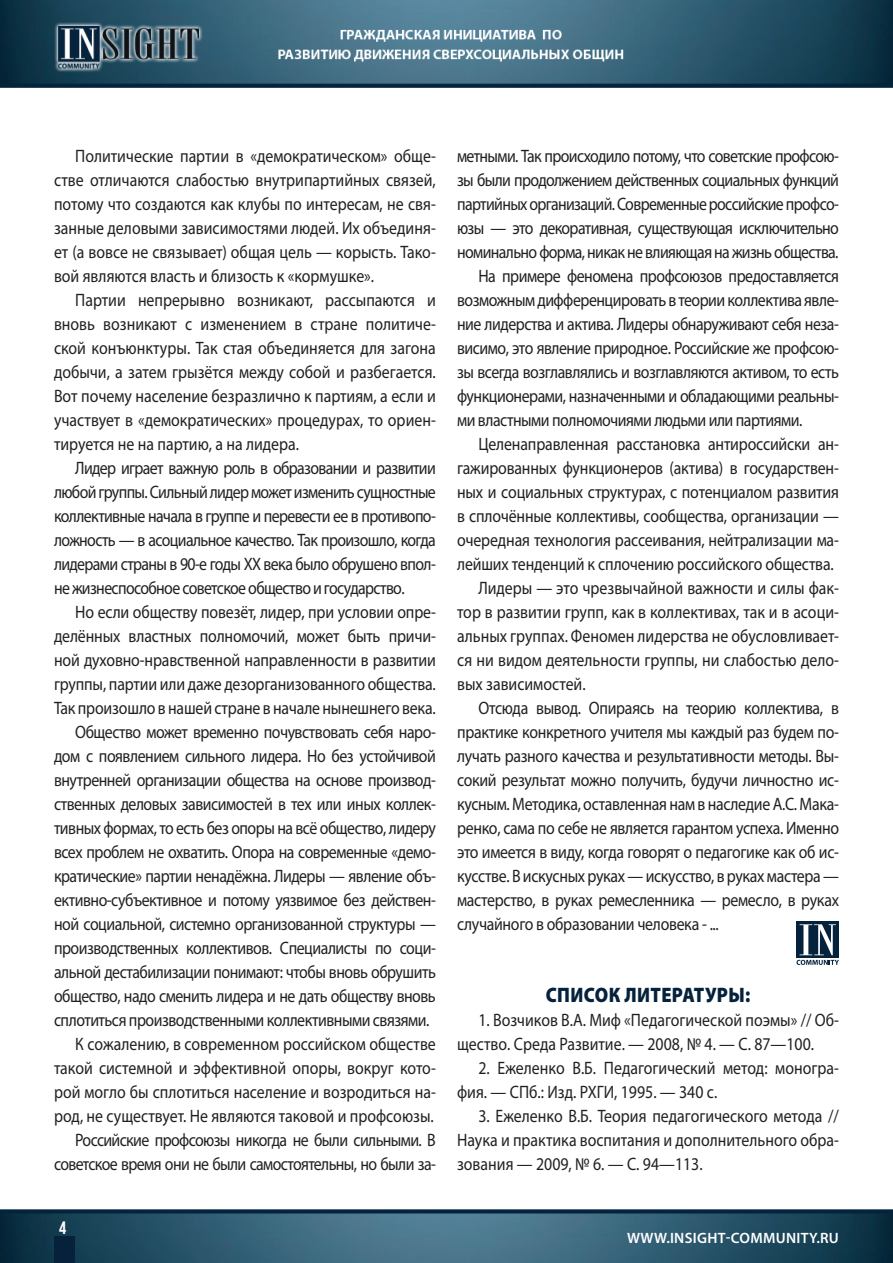
<style>
.page{position:relative;width:893px;height:1263px;background:#fff}
.page>*{position:absolute;margin:0;border:0;box-sizing:border-box;transform-origin:0 0}
.t1{font:43.35px "Radar";color:#fff;scale:1.88 1}
.t2{font:900 21px "Myriad Pro";letter-spacing:.02em;color:#05213c;scale:.88 1}
.t3{font:18px/24px "Myriad Pro";letter-spacing:-.02em;color:#231f20;text-align:justify;scale:.88 1}
.t4{font:18px/24px "Myriad Pro";color:#231f20;scale:.88 1}
.t5{font:18px "Myriad Pro";letter-spacing:-.04em;color:#231f20;scale:.88 1}
.t6{font:700 18px "Bebas Neue";color:#fff}
.t7{font:600 15px "Myriad Pro";letter-spacing:.02em;color:#fff}
</style>
<div class="page">
<img style="left:0;top:1213px;width:893px;height:50px">
<div style="left:54px;top:1236px;width:20px;height:27px;background:#05213c"></div>
<svg style="left:0;top:1209px;width:893px;height:4px;background:#19354d"></svg>
<img style="left:0;top:0;width:893px;height:83px">
<div style="left:0;top:83px;width:893px;height:5px;background:#04233d"></div>
<img style="left:54px;top:7px;width:785px;height:77px">
<div style="left:796px;top:922px;width:43px;height:36px;background:#05223c"></div>
<svg style="left:796px;top:960px;width:43px;height:5px"></svg>
<p class="t3" style="left:54px;top:144px;width:435px;text-indent:21px">Политические партии в «демократическом» обще&shy;стве отличаются слабостью внутрипартийных связей, потому что создаются как клубы по интересам, не свя&shy;занные деловыми зависимостями людей. Их объединя&shy;ет (а вовсе не связывает) общая цель — корысть. Тако&shy;вой являются власть и близость к «кормушке».</p>
<p class="t3" style="left:54px;top:288px;width:435px;text-indent:21px">Партии непрерывно возникают, рассыпаются и вновь возникают с изменением в стране политиче&shy;ской конъюнктуры. Так стая объединяется для загона добычи, а затем грызётся между собой и разбегается.<br>Вот почему население безразлично к партиям, а если и участвует в «демократических» процедурах, то ориен&shy;тируется не на партию, а на лидера.</p>
<p class="t3" style="left:54px;top:456px;width:435px;text-indent:21px">Лидер играет важную роль в образовании и развитии любой группы. Сильный лидер может изменить сущностные коллективные начала в группе и перевести ее в противопо&shy;ложность — в асоциальное качество. Так произошло, когда лидерами страны в 90-е годы ХХ века было обрушено впол&shy;не жизнеспособное советское общество и государство.</p>
<p class="t3" style="left:75px;top:600px;width:411px">Но если обществу повезёт, лидер, при условии опре-</p>
<p class="t3" style="left:54px;top:624px;width:435px">делённых властных полномочий, может быть причи-</p>
<p class="t3" style="left:54px;top:648px;width:435px">ной духовно-нравственной направленности в развитии</p>
<p class="t3" style="left:54px;top:672px;width:435px">группы, партии или даже дезорганизованного общества.</p>
<p class="t3" style="left:54px;top:696px;width:435px">Так произошло в нашей стране в начале нынешнего века.</p>
<p class="t3" style="left:75px;top:720px;width:411px">Общество может временно почувствовать себя наро-</p>
<p class="t3" style="left:54px;top:744px;width:435px">дом с появлением сильного лидера. Но без устойчивой</p>
<p class="t3" style="left:54px;top:768px;width:435px">внутренней организации общества на основе производ-</p>
<p class="t3" style="left:54px;top:792px;width:435px">ственных деловых зависимостей в тех или иных коллек-</p>
<p class="t3" style="left:54px;top:816px;width:435px">тивных формах, то есть без опоры на всё общество, лидеру</p>
<p class="t3" style="left:54px;top:840px;width:435px">всех проблем не охватить. Опора на современные «демо-</p>
<p class="t3" style="left:54px;top:864px;width:435px">кратические» партии ненадёжна. Лидеры — явление объ-</p>
<p class="t3" style="left:54px;top:888px;width:435px">ективно-субъективное и потому уязвимое без действен-</p>
<p class="t3" style="left:54px;top:912px;width:435px">ной социальной, системно организованной структуры —</p>
<p class="t3" style="left:54px;top:936px;width:435px">производственных коллективов. Специалисты по соци-</p>
<p class="t3" style="left:54px;top:960px;width:435px">альной дестабилизации понимают: чтобы вновь обрушить</p>
<p class="t3" style="left:54px;top:984px;width:435px">общество, надо сменить лидера и не дать обществу вновь</p>
<p class="t3" style="left:54px;top:1008px;width:428px">сплотиться производственными коллективными связями.</p>
<p class="t4" style="left:75px;top:1032px;width:411px">К сожалению, в современном российском обществе</p>
<p class="t4" style="left:54px;top:1056px;width:435px">такой системной и эффективной опоры, вокруг кото-</p>
<p class="t4" style="left:54px;top:1080px;width:435px">рой могло бы сплотиться население и возродиться на-</p>
<p class="t4" style="left:54px;top:1104px;width:433px">род, не существует. Не являются таковой и профсоюзы.</p>
<p class="t5" style="left:75px;top:1129px;width:411px">Российские профсоюзы никогда не были сильными. В</p>
<p class="t5" style="left:54px;top:1153px;width:435px">советское время они не были самостоятельны, но были за-</p>
<p class="t6" style="left:59px;top:1217px;width:9px">4</p>
<p class="t5" style="left:457px;top:145px;width:435px">метными. Так происходило потому, что советские профсою-</p>
<p class="t5" style="left:457px;top:169px;width:435px">зы были продолжением действенных социальных функций</p>
<p class="t5" style="left:457px;top:193px;width:435px">партийных организаций. Современные российские профсо-</p>
<p class="t5" style="left:457px;top:217px;width:435px">юзы — это декоративная, существующая исключительно</p>
<p class="t5" style="left:457px;top:241px;width:435px">номинально форма, никак не влияющая на жизнь общества.</p>
<p class="t3" style="left:478px;top:264px;width:411px">На примере феномена профсоюзов предоставляется</p>
<p class="t3" style="left:457px;top:288px;width:435px">возможным дифференцировать в теории коллектива явле-</p>
<p class="t3" style="left:457px;top:312px;width:435px">ние лидерства и актива. Лидеры обнаруживают себя неза-</p>
<p class="t3" style="left:457px;top:336px;width:435px">висимо, это явление природное. Российские же профсою-</p>
<p class="t3" style="left:457px;top:360px;width:435px">зы всегда возглавлялись и возглавляются активом, то есть</p>
<p class="t3" style="left:457px;top:384px;width:435px">функционерами, назначенными и обладающими реальны-</p>
<p class="t3" style="left:457px;top:408px;width:394px">ми властными полномочиями людьми или партиями.</p>
<p class="t3" style="left:478px;top:432px;width:411px">Целенаправленная расстановка антироссийски ан-</p>
<p class="t3" style="left:457px;top:456px;width:435px">гажированных функционеров (актива) в государствен-</p>
<p class="t3" style="left:457px;top:480px;width:435px">ных и социальных структурах, с потенциалом развития</p>
<p class="t3" style="left:457px;top:504px;width:435px">в сплочённые коллективы, сообщества, организации —</p>
<p class="t3" style="left:457px;top:528px;width:435px">очередная технология рассеивания, нейтрализации ма-</p>
<p class="t3" style="left:457px;top:552px;width:429px">лейших тенденций к сплочению российского общества.</p>
<p class="t4" style="left:478px;top:576px;width:411px">Лидеры — это чрезвычайной важности и силы фак-</p>
<p class="t4" style="left:457px;top:600px;width:435px">тор в развитии групп, как в коллективах, так и в асоци-</p>
<p class="t4" style="left:457px;top:624px;width:435px">альных группах. Феномен лидерства не обусловливает-</p>
<p class="t4" style="left:457px;top:648px;width:435px">ся ни видом деятельности группы, ни слабостью дело-</p>
<p class="t4" style="left:457px;top:672px;width:148px">вых зависимостей.</p>
<p class="t3" style="left:478px;top:696px;width:411px">Отсюда вывод. Опираясь на теорию коллектива, в</p>
<p class="t3" style="left:457px;top:720px;width:435px">практике конкретного учителя мы каждый раз будем по-</p>
<p class="t3" style="left:457px;top:744px;width:435px">лучать разного качества и результативности методы. Вы-</p>
<p class="t3" style="left:457px;top:768px;width:435px">сокий результат можно получить, будучи личностно ис-</p>
<p class="t3" style="left:457px;top:792px;width:435px">кусным. Методика, оставленная нам в наследие А.С. Мака-</p>
<p class="t3" style="left:457px;top:816px;width:435px">ренко, сама по себе не является гарантом успеха. Именно</p>
<p class="t3" style="left:457px;top:840px;width:435px">это имеется в виду, когда говорят о педагогике как об ис-</p>
<p class="t3" style="left:457px;top:864px;width:435px">кусстве. В искусных руках — искусство, в руках мастера —</p>
<p class="t3" style="left:457px;top:888px;width:435px">мастерство, в руках ремесленника — ремесло, в руках</p>
<p class="t3" style="left:457px;top:912px;width:299px">случайного в образовании человека - ...</p>
<h1 class="t1" style="left:799px;top:918px;width:22px">IN</h1>
<p class="t2" style="left:546px;top:983px;width:234px">СПИСОК ЛИТЕРАТУРЫ:</p>
<p class="t4" style="left:457px;top:1008px;width:435px;text-indent:21px">1. Возчиков В.А. Миф «Педагогической поэмы» // Об&shy;щество. Среда Развитие. — 2008, № 4. — С. 87—100.</p>
<p class="t4" style="left:457px;top:1056px;width:435px;text-indent:21px">2. Ежеленко В.Б. Педагогический метод: моногра&shy;фия. — СПб.: Изд. РХГИ, 1995. — 340 с.</p>
<p class="t3" style="left:457px;top:1104px;width:435px;text-indent:21px">3. Ежеленко В.Б. Теория педагогического метода // Наука и практика воспитания и дополнительного обра&shy;зования — 2009, № 6. — С. 94—113.</p>
<p class="t7" style="left:627px;top:1228px;width:213px">WWW.INSIGHT-COMMUNITY.RU</p>
</div>
